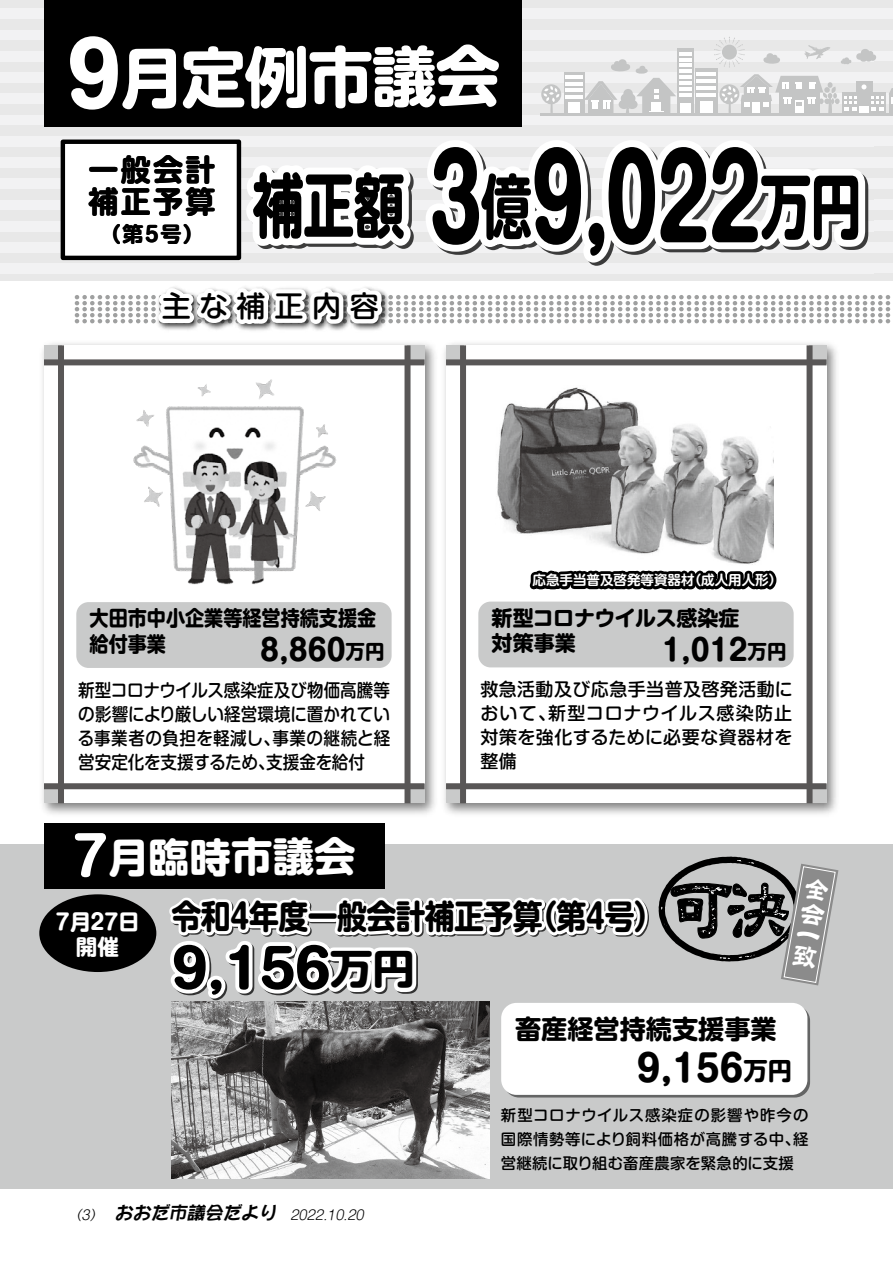
<style>
.page{position:relative;width:893px;height:1263px;background:#fff}
.page>*{position:absolute;margin:0;border:0;box-sizing:border-box;transform-origin:0 0}
.t1{font:700 113.85px "Shin M Go Pr 6";color:#000;scale:.72 1}
.t2{font:700 85.35px "Shin M Go Pr 6";color:#fff}
.t3{font:700 70.05px "Shin M Go Pr 6";color:#000;scale:.73 1}
.t4{font:700 65.7px "Shin M Go Pr 6";letter-spacing:-.025em;color:#fff}
.t5{font:700 52.65px "Shin M Go Pr 6";color:#fff}
.t6{font:700 52.2px "Shin M Go Pr 6";color:#000;scale:1.07 1}
.t7{font:700 40.5px "Shin M Go Pr 6";letter-spacing:-.005em;color:#fff}
.t8{font:700 40.2px "Shin M Go Pr 6";color:#000;scale:1.07 1}
.t9{font:700 36.45px "Shin M Go Pr 6";color:#000}
.t10{font:700 33.3px "Shin M Go Pr 6";letter-spacing:-.02em;color:#000;scale:.9 1}
.t11{font:700 30px/31.7px "Shin M Go Pr 6";letter-spacing:.08em;color:#000}
.t12{font:700 29.25px "Shin M Go Pr 6";color:#000}
.t13{font:500 29.1px "Shin M Go Pr 6";letter-spacing:.3em;color:#000}
.t14{font:700 26.1px "Shin M Go Pr 6";color:#000}
.t15{font:700 24.3px "Shin M Go Pr 6";color:#000}
.t16{font:700 21.6px/24.9px "Shin M Go Pr 6";letter-spacing:-.005em;color:#fff;text-align:center}
.t17{font:700 21px "Shin M Go Pr 6";color:#000;scale:.91 1}
.t18{font:700 21px "Shin M Go Pr 6";letter-spacing:-.02em;color:#000}
.t19{font:700 21px "Shin M Go Pr 6";color:#000}
.t20{font:700 19.5px "Shin M Go Pr 6";color:#000}
.t21{font:500 18px/24px "Shin M Go Pr 6";letter-spacing:.01em;color:#000;text-align:right;scale:.92 1}
.t22{font:500 18px/24px "Shin M Go Pr 6";letter-spacing:.01em;color:#000;text-align:right}
.t23{font:500 18px "Shin M Go Pr 6";letter-spacing:-.01em;color:#000;scale:.92 1}
.t24{font:italic 17.7px "DFPOP1 Std W9";color:#000}
.t25{font:500 15.3px/23.9px "Shin M Go Pr 6";letter-spacing:.02em;color:#000;text-align:justify}
.t26{font:700 13.5px "Shin M Go Pr 6 De";color:#fff}
.t27{font:italic 300 13.35px "Shin M Go Pr 6";color:#000}
.s1{font-size:113.85px}
</style>
<div class="page">
<div style="left:0;top:844px;width:893px;height:345px;background:#c9caca"></div>
<div style="left:0;top:0;width:893px;height:280px;background:#e8e8e8"></div>
<img style="left:444px;top:343px;width:393px;height:355px">
<div style="left:446px;top:345px;width:380px;height:458px;background:#fff"></div>
<div style="left:809px;top:345px;width:17px;height:19px;background:#c9caca"></div>
<div style="left:446px;top:359px;width:380px;height:6px;background:#595757"></div>
<div style="left:806px;top:345px;width:6px;height:458px;background:#595757"></div>
<div style="left:460px;top:345px;width:6px;height:458px;background:#595757"></div>
<img style="left:42px;top:343px;width:393px;height:471px">
<div style="left:44px;top:345px;width:380px;height:458px;background:#fff"></div>
<div style="left:44px;top:345px;width:17px;height:19px;background:#c9caca"></div>
<div style="left:44px;top:785px;width:17px;height:18px;background:#c9caca"></div>
<div style="left:44px;top:783px;width:380px;height:6px;background:#595757"></div>
<div style="left:44px;top:359px;width:380px;height:6px;background:#595757"></div>
<div style="left:404px;top:345px;width:6px;height:458px;background:#595757"></div>
<div style="left:58px;top:345px;width:6px;height:458px;background:#595757"></div>
<div style="left:63px;top:142px;width:176px;height:116px;background:#fff"></div>
<div style="left:61px;top:140px;width:180px;height:120px;border:4px solid #000"></div>
<svg style="left:227px;top:343px;width:385px;height:88px"></svg>
<div style="left:39px;top:894px;width:117px;height:78px;background:#000;border-radius:50%"></div>
<div style="left:45px;top:0;width:477px;height:127px;background:#000"></div>
<div style="left:44px;top:823px;width:340px;height:65px;background:#000"></div>
<img style="left:172px;top:1004px;width:318px;height:174px">
<svg style="left:77px;top:8px;width:816px;height:321px"></svg>
<div style="left:478px;top:602px;width:316px;height:65px;background:#c9caca;border-radius:12px"></div>
<div style="left:76px;top:602px;width:316px;height:66px;background:#c9caca;border-radius:12px"></div>
<img style="left:133px;top:380px;width:208px;height:205px">
<div style="left:504px;top:1005px;width:306px;height:92px;background:linear-gradient(to right,#626363,#676868);border-radius:15px"></div>
<div style="left:501px;top:1003px;width:306px;height:92px;background:#fff;border-radius:15px"></div>
<img style="left:490px;top:381px;width:284px;height:127px">
<svg style="left:404px;top:508px;width:384px;height:98px"></svg>
<svg style="left:165px;top:698px;width:673px;height:306px"></svg>
<h2 class="t2" style="left:67px;top:2px;width:57px">9</h2>
<h3 class="t4" style="left:119px;top:21px;width:383px">月定例市議会</h3>
<h3 class="t11" style="left:88px;top:153px;width:129px">一般会計補正予算</h3>
<p class="t19" style="left:100px;top:216px;width:106px">（第5号）</p>
<h3 class="t3" style="left:253px;top:146px;width:210px">補正額</h3>
<h3 class="t13" style="left:162px;top:282px;width:219px">主な補正内容</h3>
<h1 class="t1" style="left:534px;top:101px;width:317px">9,022</h1>
<h3 class="t3" style="left:432px;top:150px;width:143px">億<span class="s1">3</span></h3>
<h3 class="t3" style="left:763px;top:150px;width:141px">万円</h3>
<p class="t17" style="left:90px;top:600px;width:316px">大田市中小企業等経営持続支援金</p>
<p class="t20" style="left:346px;top:635px;width:41px">万円</p>
<p class="t17" style="left:90px;top:626px;width:85px">給付事業</p>
<p class="t21" style="left:78px;top:677px;width:341px">新型コロナウイルス感染症及び物価高騰等の影響により厳しい経営環境に置かれてい事業の継続と経</p>
<h3 class="t12" style="left:260px;top:625px;width:87px">8,860</h3>
<p class="t21" style="left:266px;top:725px;width:109px;text-align:left;text-indent:-188px">る事業者の負担を軽減し、<br>支援金を給付</p>
<p class="t23" style="left:78px;top:747px;width:215px">営安定化を支援するため、</p>
<h3 class="t5" style="left:73px;top:811px;width:37px">7</h3>
<h3 class="t7" style="left:108px;top:822px;width:250px">月臨時市議会</h3>
<p class="t26" style="left:532px;top:569px;width:163px">応急手当普及啓発等資器材</p>
<p class="t26" style="left:688px;top:569px;width:96px">（成人用人形(</p>
<p class="t18" style="left:492px;top:600px;width:249px">新型コロナウイルス感染症</p>
<p class="t19" style="left:492px;top:625px;width:85px">対策事業</p>
<p class="t22" style="left:480px;top:677px;width:314px">救急活動及び応急手当普及啓発活動に新型コロナウイルス感染防止</p>
<h3 class="t12" style="left:662px;top:624px;width:87px">1,012</h3>
<p class="t20" style="left:748px;top:635px;width:41px">万円</p>
<p class="t22" style="left:480px;top:701px;width:314px;text-align:left">おいて、<br>対策を強化するために必要な資器材を整備</p>
<p class="t16" style="left:56px;top:908px;width:85px">7月27日開催</p>
<h3 class="t10" style="left:172px;top:888px;width:414px">令和4年度一般会計補正予算</h3>
<h3 class="t8" style="left:332px;top:936px;width:81px">万円</h3>
<h3 class="t10" style="left:527px;top:888px;width:155px">（第 号4 (）</h3>
<h3 class="t6" style="left:172px;top:924px;width:151px">9,156</h3>
<h3 class="t14" style="left:515px;top:1006px;width:263px">畜産経営持続支援事業</h3>
<h3 class="t15" style="left:743px;top:1050px;width:50px">万円</h3>
<h3 class="t9" style="left:637px;top:1037px;width:108px">9,156</h3>
<p class="t25" style="left:501px;top:1102px;width:309px">新型コロナウイルス感染症の影響や昨今の国際情勢等により飼料価格が高騰する中経、営継続に取り組む畜産農家を緊急的に支援</p>
<p class="t27" style="left:68px;top:1204px;width:40px">（）</p>
<p class="t27" style="left:82px;top:1204px;width:13px">3</p>
<p class="t24" style="left:115px;top:1203px;width:167px">おおだ市議会だより</p>
<p class="t27" style="left:290px;top:1204px;width:79px">2022.10.20</p>
</div>
